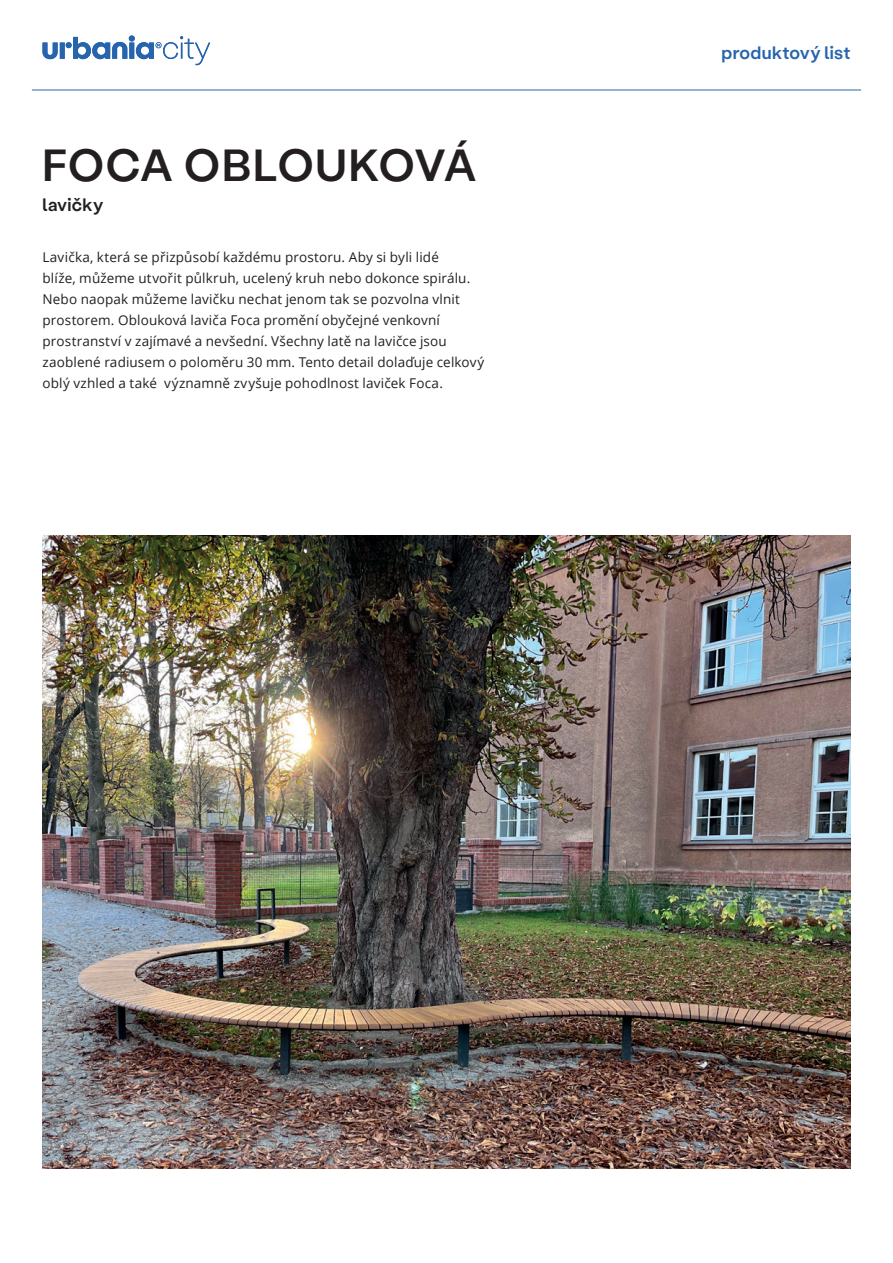
<style>
.page{position:relative;width:893px;height:1263px;background:#fff}
.page>*{position:absolute;margin:0;border:0;box-sizing:border-box;transform-origin:0 0}
.t1{font:500 45px "Stabil Grotesk";letter-spacing:.015em;color:#231f20}
.t2{font:500 18px "Stabil Grotesk";letter-spacing:.015em;color:#2764ae}
.t3{font:500 18px "Stabil Grotesk";letter-spacing:.015em;color:#231f20}
.t4{font:13.5px/21px "Open Sans";letter-spacing:.01em;color:#231f20}
</style>
<div class="page">
<hr style="left:32px;top:90px;width:829px;height:1px;background:#2764ae">
<svg style="left:43px;top:35px;width:167px;height:31px"></svg>
<img style="left:43px;top:536px;width:807px;height:633px">
<h1 class="t1" style="left:43px;top:135px;width:436px">FOCA OBLOUKOVÁ</h1>
<h2 class="t3" style="left:43px;top:193px;width:62px">lavičky</h2>
<p class="t4" style="left:43px;top:246px;width:443px">Lavička, která se přizpůsobí každému prostoru. Aby si byli lidé<br>blíže, můžeme utvořit půlkruh, ucelený kruh nebo dokonce spirálu.<br>Nebo naopak můžeme lavičku nechat jenom tak se pozvolna vlnit prostorem. Oblouková laviča Foca promění obyčejné venkovní prostranství v zajímavé a nevšední. Všechny latě na lavičce jsou zaoblené radiusem o poloměru 30 mm. Tento detail dolaďuje celkový oblý vzhled a také významně zvyšuje pohodlnost laviček Foca.</p>
<h2 class="t2" style="left:721px;top:40px;width:130px">produktový list</h2>
</div>
